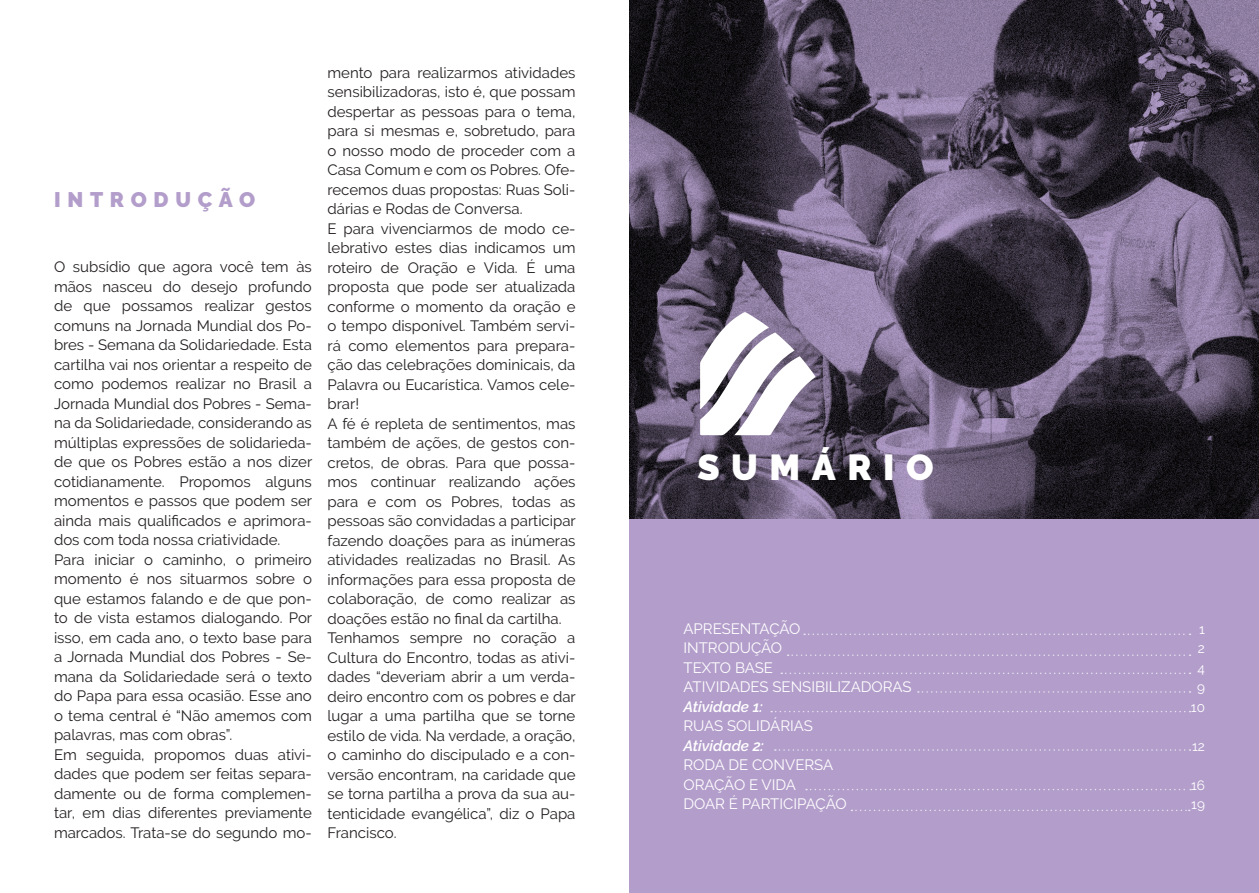
<style>
.page{position:relative;width:1259px;height:893px;background:#fff}
.page>*{position:absolute;margin:0;border:0;box-sizing:border-box;transform-origin:0 0}
.t1{font:900 36px "Raleway";letter-spacing:.32em;color:#fff}
.t2{font:900 21px "Raleway";letter-spacing:.32em;color:#b39ecb}
.t3{font:15px/19.5px "Raleway";color:#231f20}
.t4{font:15px/19.5px "Raleway";color:#fff}
.t5{font:italic 600 15px "Raleway";color:#fff}
.t6{font:13.5px/19.5px "Raleway";color:#fff;text-align:right}
</style>
<div class="page">
<div style="left:629px;top:0;width:630px;height:893px;background:#b39ecb"></div>
<svg style="left:804px;top:634px;width:386px;height:1px"></svg>
<svg style="left:787px;top:654px;width:403px;height:2px"></svg>
<svg style="left:781px;top:673px;width:409px;height:1px"></svg>
<svg style="left:918px;top:691px;width:272px;height:2px"></svg>
<svg style="left:771px;top:711px;width:419px;height:1px"></svg>
<svg style="left:775px;top:749px;width:415px;height:2px"></svg>
<svg style="left:806px;top:789px;width:385px;height:1px"></svg>
<svg style="left:851px;top:810px;width:338px;height:1px"></svg>
<img style="left:629px;top:0;width:630px;height:519px">
<svg style="left:700px;top:312px;width:115px;height:123px"></svg>
<h2 class="t2" style="left:54px;top:187px;width:203px">INTRODUÇÃO</h2>
<p class="t3" style="left:54px;top:257px;width:260px">O subsídio que agora você tem às mãos nasceu do desejo profundo de que possamos realizar gestos comuns na Jornada Mundial dos Po&shy;bres - Semana da Solidariedade. Esta cartilha vai nos orientar a respeito de como podemos realizar no Brasil a Jornada Mundial dos Pobres - Sema&shy;na da Solidariedade, considerando as múltiplas expressões de solidarieda&shy;de que os Pobres estão a nos dizer cotidianamente. Propomos alguns momentos e passos que podem ser ainda mais qualificados e aprimora&shy;dos com toda nossa criatividade.<br>Para iniciar o caminho, o primeiro momento é nos situarmos sobre o que estamos falando e de que pon&shy;to de vista estamos dialogando. Por isso, em cada ano, o texto base para a Jornada Mundial dos Pobres - Se&shy;mana da Solidariedade será o texto do Papa para essa ocasião. Esse ano o tema central é “Não amemos com palavras, mas com obras”.<br>Em seguida, propomos duas ativi&shy;dades que podem ser feitas separa&shy;damente ou de forma complemen&shy;tar, em dias diferentes previamente marcados. Trata-se do segundo mo-</p>
<p class="t3" style="left:327px;top:63px;width:250px">mento para realizarmos atividades sensibilizadoras, isto é, que possam despertar as pessoas para o tema, para si mesmas e, sobretudo, para o nosso modo de proceder com a<br>Casa Comum e com os Pobres. Ofe&shy;recemos duas propostas: Ruas Soli&shy;dárias e Rodas de Conversa.<br>E para vivenciarmos de modo ce&shy;lebrativo estes dias indicamos um roteiro de Oração e Vida. É uma proposta que pode ser atualizada conforme o momento da oração e o tempo disponível. Também servi&shy;rá como elementos para prepara&shy;ção das celebrações dominicais, da<br>Palavra ou Eucarística. Vamos cele&shy;brar!<br>A fé é repleta de sentimentos, mas também de ações, de gestos con&shy;cretos, de obras. Para que possa&shy;mos continuar realizando ações para e com os Pobres, todas as pessoas são convidadas a participar fazendo doações para as inúmeras atividades realizadas no Brasil. As informações para essa proposta de colaboração, de como realizar as doações estão no final da cartilha.<br>Tenhamos sempre no coração a<br>Cultura do Encontro, todas as ativi&shy;dades “deveriam abrir a um verda&shy;deiro encontro com os pobres e dar lugar a uma partilha que se torne estilo de vida. Na verdade, a oração, o caminho do discipulado e a con&shy;versão encontram, na caridade que se torna partilha a prova da sua au&shy;tenticidade evangélica”, diz o Papa<br>Francisco.</p>
<h1 class="t1" style="left:697px;top:447px;width:238px">SUMÁRIO</h1>
<p class="t4" style="left:683px;top:619px;width:230px">APRESENTAÇÃO<br>INTRODUÇÃO<br>TEXTO BASE<br>ATIVIDADES SENSIBILIZADORAS</p>
<p class="t5" style="left:683px;top:698px;width:81px">Atividade 1:</p>
<p class="t4" style="left:683px;top:716px;width:131px">RUAS SOLIDÁRIAS</p>
<p class="t5" style="left:683px;top:737px;width:82px">Atividade 2:</p>
<p class="t4" style="left:683px;top:755px;width:165px">RODA DE CONVERSA<br>ORAÇÃO E VIDA<br>DOAR É PARTICIPAÇÃO</p>
<p class="t6" style="left:1191px;top:619px;width:16px">1<br>2<br>4<br>9<br>10</p>
<p class="t6" style="left:1192px;top:736px;width:14px">12</p>
<p class="t6" style="left:1191px;top:775px;width:15px;text-align:left">16<br>19</p>
</div>
